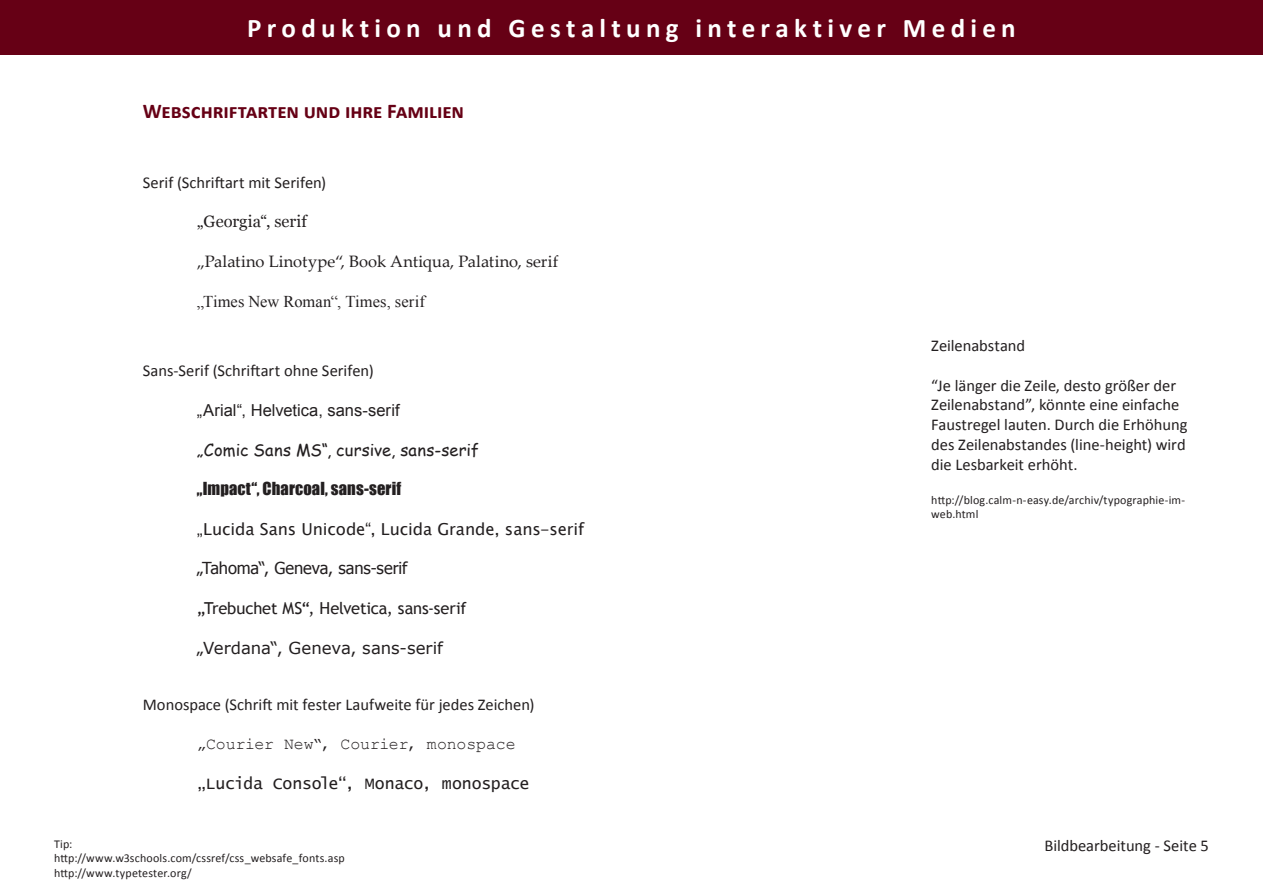
<style>
.page{position:relative;width:1263px;height:893px;background:#fff}
.page>*{position:absolute;margin:0;border:0;box-sizing:border-box;transform-origin:0 0}
.t1{font:700 27px "Calibri";letter-spacing:.195em;color:#fff}
.Themen{font:700 21px "Calibri";letter-spacing:-.005em;color:#660015}
.t2{font:16.5px/19.8px "Calibri";color:#231f20}
.t3{font:16.5px "Palatino Linotype";color:#231f20}
.t4{font:16.5px "Lucida Sans Unicode";letter-spacing:-.005em;color:#231f20}
.t5{font:16.5px "Trebuchet MS";letter-spacing:-.01em;color:#231f20}
.t6{font:16.5px "Lucida Console";letter-spacing:-.02em;color:#231f20}
.t7{font:16.5px "Comic Sans MS";letter-spacing:.005em;color:#231f20}
.t8{font:16.5px "Courier New";letter-spacing:-.01em;color:#231f20}
.t9{font:16.5px "Arial";color:#231f20}
.t10{font:16.5px "Impact";letter-spacing:.005em;color:#231f20}
.t11{font:16.5px "Times New Roman";color:#231f20}
.t12{font:16.5px "Verdana";color:#231f20}
.t13{font:16.5px "Tahoma";letter-spacing:-.005em;color:#231f20}
.t14{font:16.5px "Georgia";letter-spacing:.005em;color:#231f20}
.t15{font:12px/14.4px "Calibri";letter-spacing:.01em;color:#231f20}
</style>
<div class="page">
<div style="left:0;top:0;width:1263px;height:54px;background:#660015"></div>
<h1 class="t1" style="left:247px;top:11px;width:770px">Produktion und Gestaltung interaktiver Medien</h1>
<p class="Themen" style="left:143px;top:97px;width:323px">Webschriftarten und ihre Familien</p>
<p class="t2" style="left:143px;top:172px;width:185px">Serif (Schriftart mit Serifen)</p>
<p class="t14" style="left:197px;top:212px;width:112px">„Georgia“, serif</p>
<p class="t3" style="left:197px;top:250px;width:363px">„Palatino Linotype“, Book Antiqua, Palatino, serif</p>
<p class="t11" style="left:197px;top:290px;width:229px">„Times New Roman“, Times, serif</p>
<p class="t2" style="left:143px;top:361px;width:232px">Sans-Serif (Schriftart ohne Serifen)</p>
<p class="t9" style="left:197px;top:399px;width:204px">„Arial“, Helvetica, sans-serif</p>
<p class="t7" style="left:197px;top:437px;width:284px">„Comic Sans MS“, cursive, sans-serif</p>
<p class="t10" style="left:197px;top:476px;width:206px">„Impact“, Charcoal, sans-serif</p>
<p class="t4" style="left:197px;top:516px;width:389px">„Lucida Sans Unicode“, Lucida Grande, sans-serif</p>
<p class="t13" style="left:197px;top:557px;width:212px">„Tahoma“, Geneva, sans-serif</p>
<p class="t5" style="left:197px;top:598px;width:271px">„Trebuchet MS“, Helvetica, sans-serif</p>
<p class="t12" style="left:197px;top:636px;width:248px">„Verdana“, Geneva, sans-serif</p>
<p class="t2" style="left:143px;top:694px;width:393px">Monospace (Schrift mit fester Laufweite für jedes Zeichen)</p>
<p class="t8" style="left:197px;top:734px;width:320px">„Courier New“, Courier, monospace</p>
<p class="t6" style="left:197px;top:776px;width:334px">„Lucida Console“, Monaco, monospace</p>
<p class="t15" style="left:54px;top:837px;width:20px">Tip:</p>
<p class="t15" style="left:54px;top:851px;width:292px">http://www.w3schools.com/cssref/css_websafe_fonts.asp</p>
<p class="t15" style="left:54px;top:866px;width:139px">http://www.typetester.org/</p>
<p class="t2" style="left:931px;top:336px;width:95px">Zeilenabstand</p>
<p class="t2" style="left:931px;top:375px;width:258px">“Je länger die Zeile, desto größer der Zeilenabstand”, könnte eine einfache Faustregel lauten. Durch die Erhöhung des Zeilenabstandes (line-height) wird die Lesbarkeit erhöht.</p>
<p class="t15" style="left:931px;top:493px;width:255px">http://blog.calm-n-easy.de/archiv/typographie-im&shy;web.html</p>
<p class="t2" style="left:1044px;top:836px;width:166px">Bildbearbeitung - Seite 5</p>
</div>
